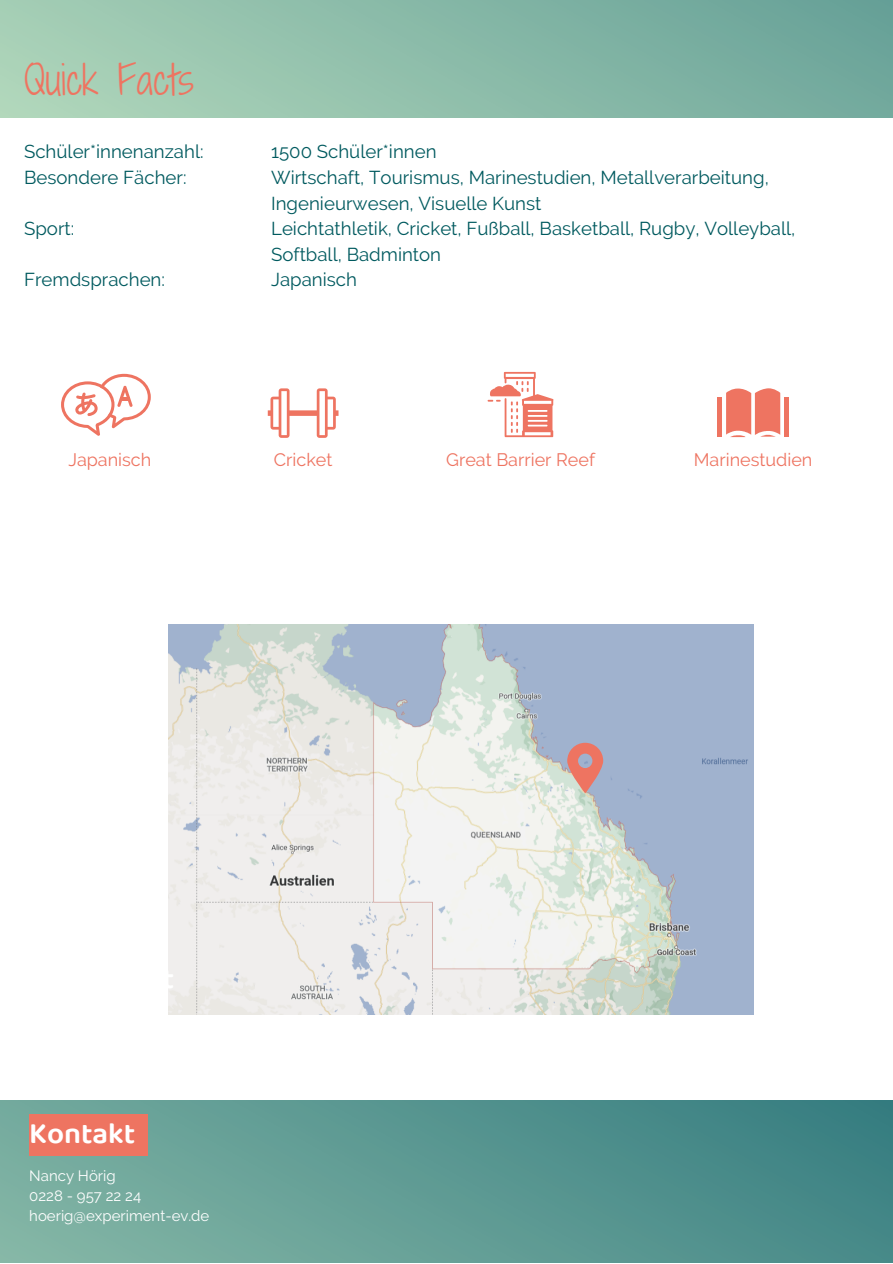
<style>
.page{position:relative;width:893px;height:1264px;background:#fff}
.page>*{position:absolute;margin:0;border:0;box-sizing:border-box;transform-origin:0 0}
.t1{font:39px "Shadows Into Light Two";color:#ee7461}
.t2{font:600 30px "Baloo Tamma 2";color:#fff}
.t3{font:18.6px/25.7px "Raleway";color:#005a5f}
.t4{font:18px "Raleway";color:#ee7461}
.t5{font:15px "Raleway";color:#fff}
</style>
<div class="page">
<img style="left:168px;top:624px;width:585px;height:390px">
<svg style="left:567px;top:742px;width:36px;height:51px"></svg>
<div style="left:0;top:0;width:892px;height:118px;background:linear-gradient(to right,#acd3b8,#6ca59a)"></div>
<div style="left:0;top:1099px;width:892px;height:163px;background:linear-gradient(to right,#7fb1a2,#3c8284)"></div>
<div style="left:29px;top:1113px;width:119px;height:42px;background:#ee7461"></div>
<svg style="left:61px;top:374px;width:90px;height:62px"></svg>
<svg style="left:268px;top:388px;width:70px;height:50px"></svg>
<div style="left:717px;top:397px;width:5px;height:40px;background:#ee7461"></div>
<svg style="left:726px;top:388px;width:54px;height:49px"></svg>
<div style="left:783px;top:397px;width:5px;height:40px;background:#ee7461"></div>
<svg style="left:487px;top:372px;width:66px;height:65px"></svg>
<p class="t1" style="left:24px;top:51px;width:171px">Quick Facts</p>
<p class="t3" style="left:24px;top:139px;width:181px">Schüler*innenanzahl:</p>
<p class="t3" style="left:24px;top:164px;width:164px">Besondere Fächer:</p>
<p class="t3" style="left:24px;top:216px;width:52px">Sport:</p>
<p class="t3" style="left:24px;top:267px;width:142px">Fremdsprachen:</p>
<p class="t4" style="left:68px;top:449px;width:84px">Japanisch</p>
<p class="t3" style="left:271px;top:139px;width:167px">1500 Schüler*innen</p>
<p class="t3" style="left:271px;top:164px;width:499px">Wirtschaft, Tourismus, Marinestudien, Metallverarbeitung,<br>Ingenieurwesen, Visuelle Kunst</p>
<p class="t3" style="left:271px;top:216px;width:525px">Leichtathletik, Cricket, Fußball, Basketball, Rugby, Volleyball,<br>Softball, Badminton</p>
<p class="t3" style="left:271px;top:267px;width:87px">Japanisch</p>
<p class="t4" style="left:274px;top:449px;width:60px">Cricket</p>
<p class="t4" style="left:446px;top:449px;width:150px">Great Barrier Reef</p>
<p class="t4" style="left:693px;top:449px;width:120px">Marinestudien</p>
<p class="t2" style="left:29px;top:1114px;width:108px">Kontakt</p>
<p class="t5" style="left:29px;top:1166px;width:88px">Nancy Hörig</p>
<p class="t5" style="left:29px;top:1186px;width:113px">0228 - 957 22 24</p>
<p class="t5" style="left:29px;top:1207px;width:182px">hoerig@experiment-ev.de</p>
</div>
